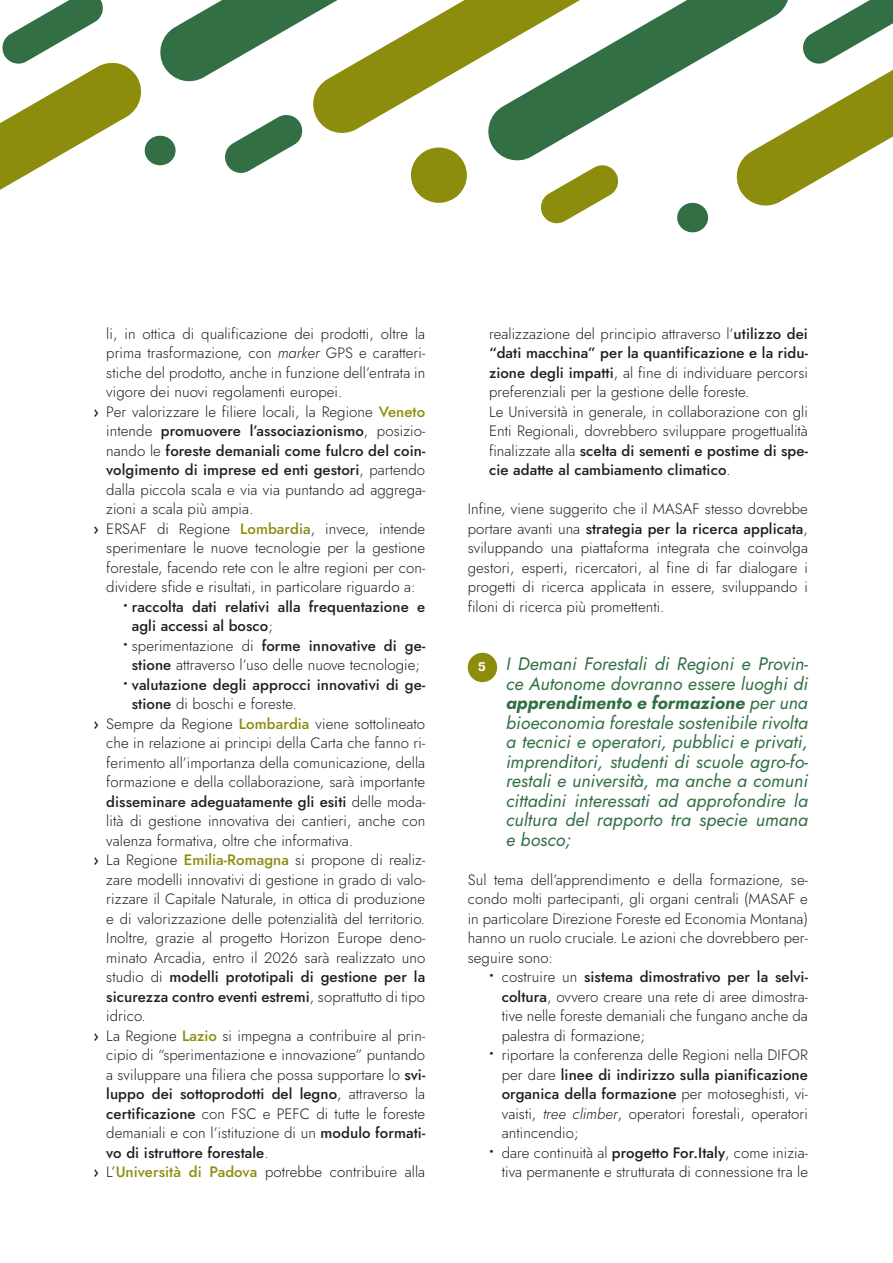
<style>
.page{position:relative;width:893px;height:1263px;background:#fff}
.page>*{position:absolute;margin:0;border:0;box-sizing:border-box;transform-origin:0 0}
.t1{font:italic 18px/19.5px "Jost";letter-spacing:.005em;color:#326f44;text-align:justify}
.t2{font:300 15px/19.5px "Jost";letter-spacing:.005em;color:#231f20;text-align:justify}
.t3{font:500 15px/19.5px "Jost";letter-spacing:.005em;color:#231f20}
.t4{font:700 12.6px "Vastago Grotesk";color:#fff}
.s1{font-style:italic}
.s2{font-weight:600}
.s3{font-weight:500;color:#8c8d0d}
.s4{font-weight:500}
.s5{font-weight:700}
.s6{font-weight:300}
</style>
<div class="page">
<div style="left:468px;top:653px;width:29px;height:29px;background:#8c8d0d;border-radius:50%"></div>
<svg style="left:0;top:0;width:145px;height:190px"></svg>
<svg style="left:736px;top:0;width:157px;height:206px"></svg>
<svg style="left:160px;top:0;width:149px;height:82px"></svg>
<svg style="left:488px;top:0;width:305px;height:164px"></svg>
<svg style="left:309px;top:0;width:344px;height:137px"></svg>
<div style="left:411px;top:147px;width:56px;height:56px;background:#8c8d0d;border-radius:50%"></div>
<div style="left:145px;top:136px;width:31px;height:29px;background:#326f44;border-radius:50%"></div>
<div style="left:677px;top:203px;width:31px;height:29px;background:#326f44;border-radius:50%"></div>
<svg style="left:225px;top:115px;width:78px;height:58px"></svg>
<svg style="left:539px;top:163px;width:81px;height:61px"></svg>
<p class="t2" style="left:106px;top:324px;width:320px">li, in ottica di qualificazione dei prodotti, oltre la prima trasformazione, con <span class="s1">marker</span> GPS e caratteri&shy;stiche del prodotto, anche in funzione dell’entrata in vigore dei nuovi regolamenti europei.</p>
<p class="t2" style="left:106px;top:402px;width:320px;text-indent:-13px"><span class="s2">›</span> Per valorizzare le filiere locali, la Regione <span class="s3">Veneto </span>intende <span class="s4">promuovere l’associazionismo</span>, posizio&shy;nando le <span class="s4">foreste demaniali come fulcro del coin&shy;volgimento di imprese ed enti gestori</span>, partendo dalla piccola scala e via via puntando ad aggrega&shy;zioni a scala più ampia.</p>
<p class="t2" style="left:106px;top:519px;width:320px;text-indent:-13px"><span class="s2">›</span> ERSAF di Regione <span class="s3">Lombardia</span>, invece, intende sperimentare le nuove tecnologie per la gestione forestale, facendo rete con le altre regioni per con&shy;dividere sfide e risultati, in particolare riguardo a:</p>
<p class="t3" style="left:132px;top:597px;width:295px;text-indent:-9px"><span class="s5">•</span> raccolta dati relativi alla frequentazione e agli accessi al bosco<span class="s6">;</span></p>
<p class="t2" style="left:123px;top:636px;width:303px;text-align:center"><span class="s5">•</span> sperimentazione di <span class="s4">forme innovative di ge&shy;stione</span> attraverso l’uso delle nuove tecnologie;</p>
<p class="t3" style="left:132px;top:675px;width:295px;text-indent:-9px"><span class="s5">•</span> valutazione degli approcci innovativi di ge&shy;stione <span class="s6">di boschi e foreste.</span></p>
<p class="t2" style="left:106px;top:714px;width:320px;text-indent:-13px"><span class="s2">›</span> Sempre da Regione <span class="s3">Lombardia</span> viene sottolineato che in relazione ai principi della Carta che fanno ri&shy;ferimento all’importanza della comunicazione, della formazione e della collaborazione, sarà importante <span class="s4">disseminare adeguatamente gli esiti</span> delle moda&shy;lità di gestione innovativa dei cantieri, anche con valenza formativa, oltre che informativa.</p>
<p class="t2" style="left:106px;top:850px;width:320px;text-indent:-13px"><span class="s2">›</span> La Regione <span class="s3">Emilia-Romagna</span> si propone di realiz&shy;zare modelli innovativi di gestione in grado di valo&shy;rizzare il Capitale Naturale, in ottica di produzione e di valorizzazione delle potenzialità del territorio.<br>Inoltre, grazie al progetto Horizon Europe deno&shy;minato Arcadia, entro il 2026 sarà realizzato uno studio di <span class="s4">modelli prototipali di gestione per la sicurezza contro eventi estremi</span>, soprattutto di tipo idrico.</p>
<p class="t2" style="left:106px;top:1026px;width:320px;text-indent:-13px"><span class="s2">›</span> La Regione <span class="s3">Lazio</span> si impegna a contribuire al prin&shy;cipio di “sperimentazione e innovazione” puntando a sviluppare una filiera che possa supportare lo <span class="s4">svi&shy;luppo dei sottoprodotti del legno</span>, attraverso la <span class="s4">certificazione</span> con FSC e PEFC di tutte le foreste demaniali e con l’istituzione di un <span class="s4">modulo formati&shy;vo di istruttore forestale</span>.</p>
<p class="t2" style="left:94px;top:1162px;width:333px"><span class="s2">›</span> L’<span class="s3">Università di Padova</span> potrebbe contribuire alla</p>
<p class="t2" style="left:489px;top:324px;width:320px">realizzazione del principio attraverso l’<span class="s4">utilizzo dei “dati macchina” per la quantificazione e la ridu&shy;zione degli impatti</span>, al fine di individuare percorsi preferenziali per la gestione delle foreste.</p>
<p class="t2" style="left:489px;top:402px;width:320px">Le Università in generale, in collaborazione con gli Enti Regionali, dovrebbero sviluppare progettualità finalizzate alla <span class="s4">scelta di sementi e postime di spe&shy;cie adatte al cambiamento climatico</span>.</p>
<p class="t2" style="left:468px;top:499px;width:342px">Infine, viene suggerito che il MASAF stesso dovrebbe portare avanti una <span class="s4">strategia per la ricerca applicata</span>, sviluppando una piattaforma integrata che coinvolga gestori, esperti, ricercatori, al fine di far dialogare i progetti di ricerca applicata in essere, sviluppando i filoni di ricerca più promettenti.</p>
<p class="t1" style="left:506px;top:654px;width:304px">I Demani Forestali di Regioni e Provin&shy;ce Autonome dovranno essere luoghi di <span class="s5">apprendimento e formazione</span> per una bioeconomia forestale sostenibile rivolta a tecnici e operatori, pubblici e privati, imprenditori, studenti di scuole agro-fo&shy;restali e università, ma anche a comuni cittadini interessati ad approfondire la cultura del rapporto tra specie umana e bosco;</p>
<p class="t2" style="left:468px;top:870px;width:342px">Sul tema dell’apprendimento e della formazione, se&shy;condo molti partecipanti, gli organi centrali (MASAF e in particolare Direzione Foreste ed Economia Montana) hanno un ruolo cruciale. Le azioni che dovrebbero per&shy;seguire sono:</p>
<p class="t2" style="left:502px;top:967px;width:308px;text-indent:-13px"><span class="s5">•</span> costruire un <span class="s4">sistema dimostrativo per la selvi&shy;coltura</span>, ovvero creare una rete di aree dimostra&shy;tive nelle foreste demaniali che fungano anche da palestra di formazione;</p>
<p class="t2" style="left:502px;top:1045px;width:308px;text-indent:-13px"><span class="s5">•</span> riportare la conferenza delle Regioni nella DIFOR per dare <span class="s4">linee di indirizzo sulla pianificazione organica della formazione</span> per motoseghisti, vi&shy;vaisti, <span class="s1">tree climber</span>, operatori forestali, operatori antincendio;</p>
<p class="t2" style="left:489px;top:1143px;width:320px;text-align:right"><span class="s5">•</span> dare continuità al <span class="s4">progetto For.Italy</span>, come inizia&shy;tiva permanente e strutturata di connessione tra le</p>
<p class="t4" style="left:478px;top:659px;width:9px">5</p>
</div>
